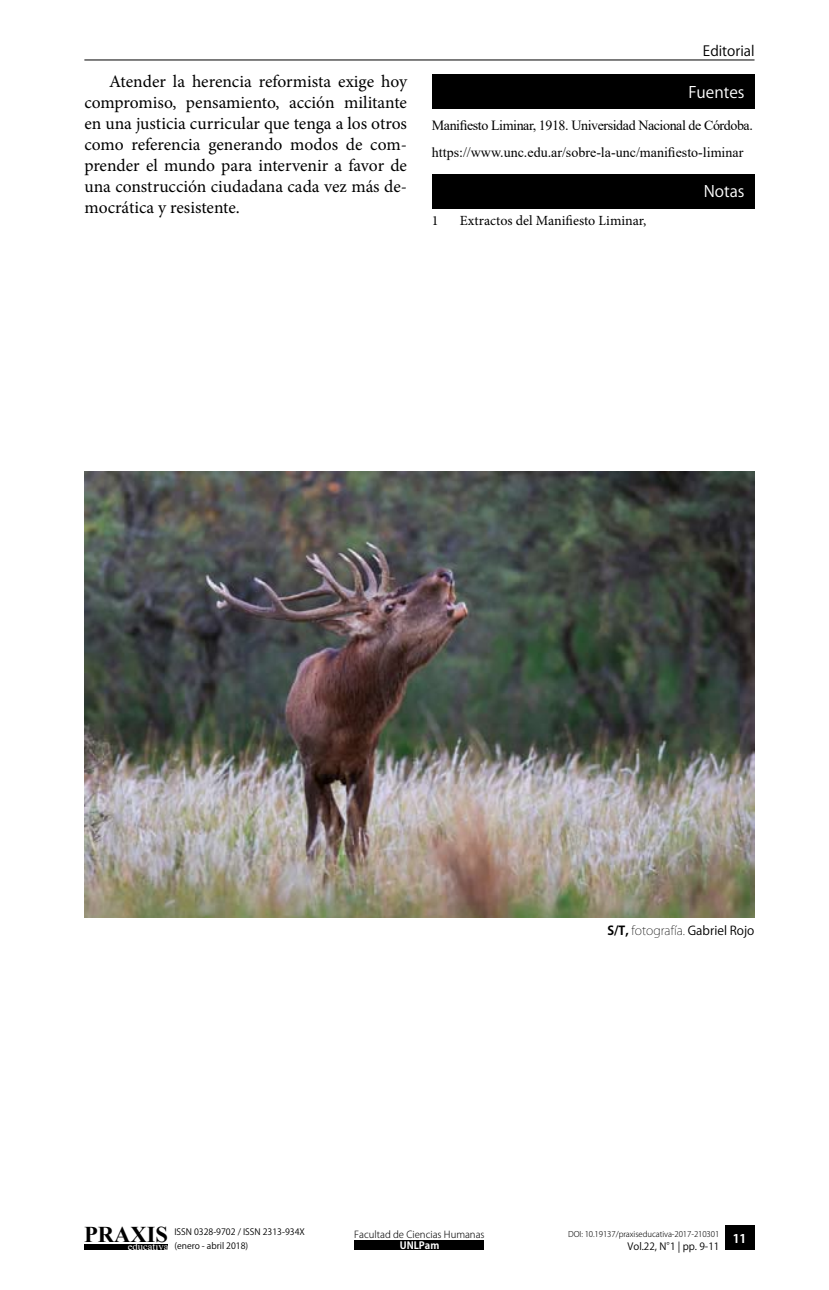
<style>
.page{position:relative;width:829px;height:1290px;background:#fff}
.page>*{position:absolute;margin:0;border:0;box-sizing:border-box;transform-origin:0 0}
.t1{font:700 22.57px "Times New Roman";color:#000}
.t2{font:17.5px/21px "Minion Pro";color:#000;text-align:justify}
.t3{font:15.75px "Koz Go Std";color:#fff}
.t4{font:14px/26.8px "Times New Roman";letter-spacing:-.03em;color:#000}
.t5{font:14px "Minion Pro";color:#000}
.t6{font:14px "Koz Go Std";color:#000}
.t7{font:200 12.25px "Koz Go Std";color:#000}
.t8{font:700 11.9px "Koz Go Std";color:#fff}
.t9{font:10.67px "Times New Roman";color:#fff}
.t10{font:9.97px "Koz Go Pro";color:#000}
.t11{font:700 9.97px "Koz Go Pro";color:#fff}
.t12{font:300 9.62px "Koz Go Pro";color:#000}
.t13{font:8.75px/14px "Koz Go Pro";color:#000}
.t14{font:300 7.88px "Koz Go Pro";letter-spacing:-.01em;color:#000}
.s1{font-weight:700}
.s2{font-weight:400}
</style>
<div class="page">
<hr style="left:84px;top:60px;width:670px;height:1px;background:#000">
<div style="left:84px;top:1244px;width:84px;height:6px;background:#000"></div>
<div style="left:355px;top:1240px;width:129px;height:10px;background:#000"></div>
<div style="left:724px;top:1225px;width:30px;height:25px;background:#000"></div>
<div style="left:432px;top:74px;width:322px;height:35px;background:#000"></div>
<div style="left:432px;top:174px;width:322px;height:34px;background:#000"></div>
<img style="left:84px;top:472px;width:670px;height:446px">
<p class="t2" style="left:84px;top:71px;width:324px;text-indent:25px">Atender la herencia reformista exige hoy compromiso, pensamiento, acción militante en una justicia curricular que tenga a los otros como referencia generando modos de com&shy;prender el mundo para intervenir a favor de una construcción ciudadana cada vez más de&shy;mocrática y resistente.</p>
<p class="t6" style="left:703px;top:42px;width:53px">Editorial</p>
<p class="t3" style="left:688px;top:83px;width:58px">Fuentes</p>
<p class="t4" style="left:432px;top:111px;width:322px">Manifiesto Liminar, 1918. Universidad Nacional de Córdoba. https://www.unc.edu.ar/sobre-la-unc/manifiesto-liminar</p>
<p class="t5" style="left:432px;top:211px;width:8px">1</p>
<p class="t5" style="left:460px;top:211px;width:188px">Extractos del Manifiesto Liminar,</p>
<p class="t3" style="left:703px;top:182px;width:42px">Notas</p>
<p class="t7" style="left:607px;top:923px;width:148px"><span class="s1">S/T,</span> fotografía. <span class="s2">Gabriel Rojo</span></p>
<p class="t1" style="left:84px;top:1218px;width:85px">PRAXIS</p>
<p class="t9" style="left:128px;top:1239px;width:42px">educativa</p>
<p class="t11" style="left:399px;top:1239px;width:41px">UNLPam</p>
<p class="t13" style="left:174px;top:1225px;width:132px">ISSN 0328-9702 / ISSN 2313-934X (enero - abril 2018)</p>
<p class="t12" style="left:354px;top:1228px;width:132px">Facultad de Ciencias Humanas</p>
<p class="t8" style="left:732px;top:1230px;width:15px">11</p>
<p class="t14" style="left:568px;top:1229px;width:153px">DOI: 10.19137/praxiseducativa-2017-210301</p>
<p class="t10" style="left:627px;top:1240px;width:93px">Vol.22, N°1 | pp. 9-11</p>
</div>
